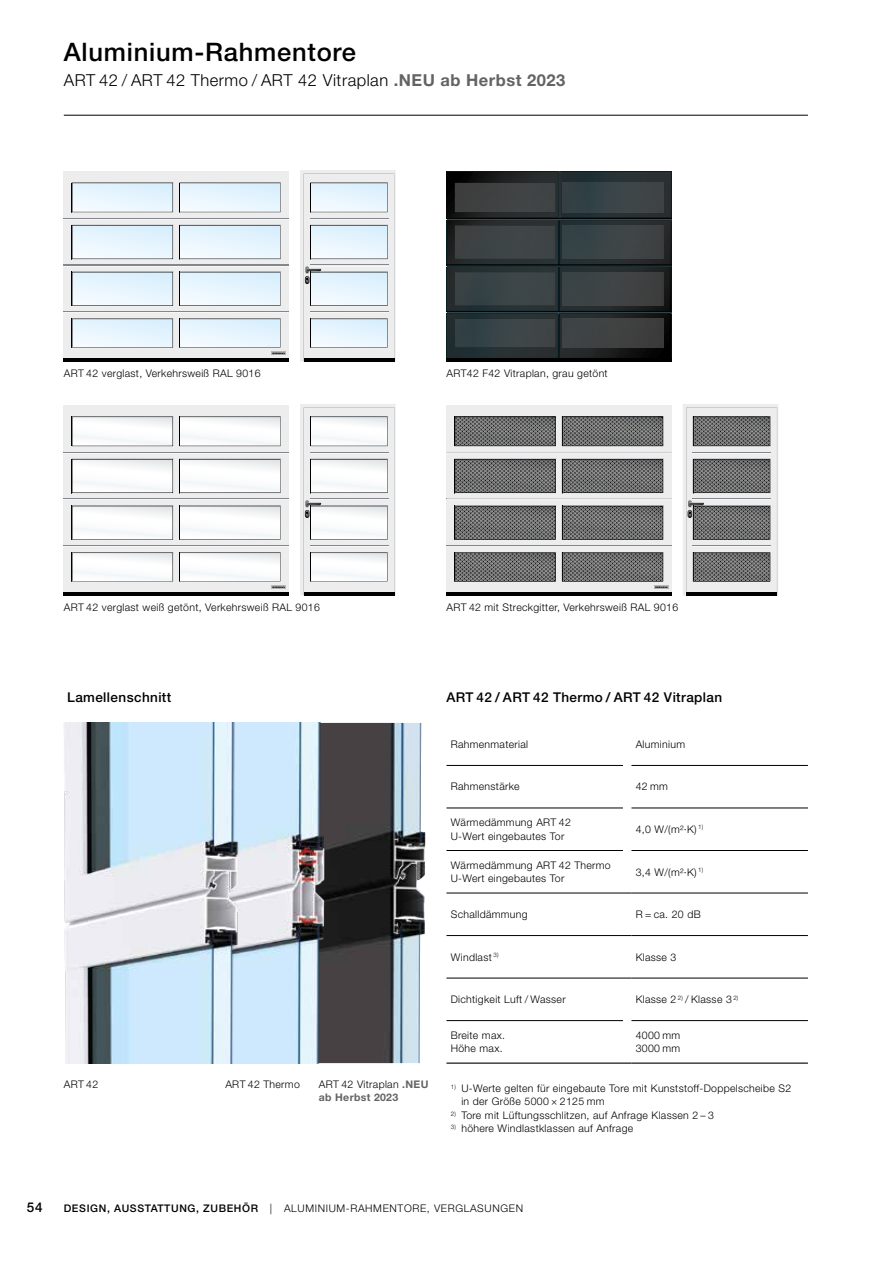
<style>
.page{position:relative;width:893px;height:1263px;background:#fff}
.page>*{position:absolute;margin:0;border:0;box-sizing:border-box;transform-origin:0 0}
.t1{font:500 25.5px "Hoermann Helvetica Neue";letter-spacing:.03em;color:#000}
.t2{font:300 16.5px "Hoermann Helvetica Neue";letter-spacing:.03em;color:#000}
.t3{font:500 13.5px "Hoermann Helvetica Neue";letter-spacing:.03em;color:#000}
.t4{font:300 10.5px/13.5px "Hoermann Helvetica Neue";letter-spacing:.03em;color:#000}
.t5{font:300 10.5px "Hoermann Helvetica Neue";letter-spacing:.06em;color:#000}
.t6{font:700 10.5px/13.5px "Hoermann Helvetica Neue";letter-spacing:.03em;color:#646363}
.s1{font-weight:700;color:#646363}
.s2{font-weight:300;color:#000}
.s3{font-weight:500}
</style>
<div class="page">
<img style="left:349px;top:723px;width:76px;height:340px">
<img style="left:255px;top:723px;width:94px;height:340px">
<img style="left:64px;top:723px;width:191px;height:340px">
<div style="left:64px;top:171px;width:225px;height:94px;background:#eeeded"></div>
<div style="left:64px;top:265px;width:225px;height:93px;background:#eeeded"></div>
<hr style="left:64px;top:218px;width:225px;height:1px;background:#83878d">
<hr style="left:64px;top:265px;width:225px;height:1px;background:#83878d">
<hr style="left:64px;top:311px;width:225px;height:1px;background:#83878d">
<hr style="left:64px;top:219px;width:225px;height:1px;background:#f7f6f6">
<hr style="left:64px;top:266px;width:225px;height:1px;background:#f7f6f6">
<hr style="left:64px;top:313px;width:225px;height:1px;background:#f7f6f6">
<svg style="left:72px;top:225px;width:209px;height:35px;background:#ddeaf2"></svg>
<svg style="left:72px;top:182px;width:209px;height:31px;background:#ddeaf2"></svg>
<svg style="left:72px;top:271px;width:209px;height:35px;background:#dce9f1"></svg>
<hr style="left:64px;top:358px;width:225px;height:3px;background:#000">
<hr style="left:271px;top:352px;width:15px;height:3px;background:#b6b6b7">
<svg style="left:72px;top:318px;width:213px;height:36px"></svg>
<svg style="left:300px;top:170px;width:95px;height:191px;background:#dde4e8"></svg>
<div style="left:64px;top:405px;width:225px;height:94px;background:#eeeded"></div>
<div style="left:64px;top:499px;width:225px;height:93px;background:#eeeded"></div>
<hr style="left:64px;top:452px;width:225px;height:1px;background:#83878d">
<hr style="left:64px;top:499px;width:225px;height:1px;background:#83878d">
<hr style="left:64px;top:545px;width:225px;height:1px;background:#83878d">
<hr style="left:64px;top:453px;width:225px;height:1px;background:#f7f6f6">
<hr style="left:64px;top:500px;width:225px;height:1px;background:#f7f6f6">
<hr style="left:64px;top:546px;width:225px;height:1px;background:#f7f6f6">
<svg style="left:72px;top:459px;width:209px;height:34px"></svg>
<svg style="left:72px;top:416px;width:209px;height:31px"></svg>
<svg style="left:72px;top:505px;width:209px;height:35px"></svg>
<hr style="left:64px;top:592px;width:225px;height:3px;background:#000">
<hr style="left:271px;top:586px;width:15px;height:3px;background:#b6b6b7">
<svg style="left:72px;top:552px;width:213px;height:36px"></svg>
<svg style="left:300px;top:404px;width:95px;height:191px"></svg>
<hr style="left:446px;top:218px;width:226px;height:1px;background:#000">
<hr style="left:446px;top:265px;width:226px;height:1px;background:#000">
<hr style="left:446px;top:311px;width:226px;height:1px;background:#000">
<hr style="left:446px;top:219px;width:226px;height:1px;background:#5f6f75">
<hr style="left:446px;top:266px;width:226px;height:1px;background:#5f6f75">
<hr style="left:446px;top:312px;width:226px;height:1px;background:#5f6f75">
<svg style="left:447px;top:172px;width:225px;height:186px;background:#1f2628"></svg>
<img style="left:447px;top:221px;width:111px;height:43px">
<img style="left:447px;top:220px;width:111px;height:1px">
<img style="left:561px;top:172px;width:110px;height:45px">
<img style="left:560px;top:172px;width:1px;height:45px">
<img style="left:558px;top:172px;width:1px;height:45px">
<img style="left:448px;top:172px;width:110px;height:45px">
<img style="left:447px;top:172px;width:1px;height:45px">
<div style="left:455px;top:225px;width:100px;height:34px;background:#3e4445"></div>
<img style="left:562px;top:225px;width:101px;height:34px">
<div style="left:455px;top:183px;width:100px;height:29px;background:#3f4243"></div>
<img style="left:562px;top:183px;width:101px;height:29px">
<div style="left:455px;top:272px;width:100px;height:34px;background:#3b4447"></div>
<div style="left:562px;top:272px;width:101px;height:34px;background:#3e4345"></div>
<img style="left:455px;top:319px;width:100px;height:28px">
<div style="left:562px;top:319px;width:101px;height:28px;background:#3f4242"></div>
<hr style="left:446px;top:358px;width:226px;height:3px;background:#000">
<div style="left:446px;top:405px;width:226px;height:94px;background:#eeeded"></div>
<div style="left:446px;top:499px;width:226px;height:93px;background:#eeeded"></div>
<hr style="left:446px;top:452px;width:226px;height:1px;background:#83878d">
<hr style="left:446px;top:545px;width:226px;height:1px;background:#83878d">
<hr style="left:446px;top:453px;width:226px;height:1px;background:#f7f6f6">
<hr style="left:446px;top:546px;width:226px;height:1px;background:#f7f6f6">
<svg style="left:454px;top:459px;width:102px;height:34px;background:#666"></svg>
<svg style="left:562px;top:459px;width:102px;height:34px;background:#676868"></svg>
<svg style="left:454px;top:416px;width:102px;height:31px;background:#696969"></svg>
<svg style="left:562px;top:416px;width:102px;height:31px;background:#6a6a6b"></svg>
<svg style="left:454px;top:505px;width:210px;height:35px;background:#6d6d6d"></svg>
<svg style="left:454px;top:552px;width:102px;height:30px;background:#686868"></svg>
<hr style="left:446px;top:592px;width:226px;height:3px;background:#000">
<hr style="left:654px;top:586px;width:14px;height:3px;background:#b6b6b7">
<svg style="left:562px;top:552px;width:105px;height:36px"></svg>
<svg style="left:683px;top:404px;width:95px;height:191px;background:#9d9d9d"></svg>
<hr style="left:446px;top:765px;width:177px;height:1px;background:#000">
<hr style="left:631px;top:765px;width:177px;height:1px;background:#000">
<hr style="left:446px;top:808px;width:177px;height:1px;background:#000">
<hr style="left:631px;top:808px;width:177px;height:1px;background:#000">
<hr style="left:446px;top:850px;width:177px;height:1px;background:#000">
<hr style="left:631px;top:850px;width:177px;height:1px;background:#000">
<hr style="left:446px;top:1020px;width:177px;height:1px;background:#000">
<hr style="left:631px;top:1020px;width:177px;height:1px;background:#000">
<hr style="left:446px;top:893px;width:177px;height:1px;background:#000">
<hr style="left:631px;top:893px;width:177px;height:1px;background:#000">
<hr style="left:446px;top:935px;width:177px;height:1px;background:#000">
<hr style="left:631px;top:935px;width:177px;height:1px;background:#000">
<hr style="left:446px;top:978px;width:177px;height:1px;background:#000">
<hr style="left:631px;top:978px;width:177px;height:1px;background:#000">
<hr style="left:446px;top:1062px;width:177px;height:2px;background:#000">
<svg style="left:623px;top:1062px;width:8px;height:2px"></svg>
<hr style="left:631px;top:1062px;width:177px;height:2px;background:#000">
<hr style="left:64px;top:115px;width:744px;height:1px;background:#000">
<h1 class="t1" style="left:64px;top:34px;width:294px">Aluminium-Rahmentore</h1>
<h2 class="t2" style="left:64px;top:69px;width:503px">ART 42 / ART 42 Thermo / ART 42 Vitraplan <span class="s1">.NEU ab Herbst 2023</span></h2>
<p class="t4" style="left:64px;top:366px;width:198px">ART 42 verglast, Verkehrsweiß RAL 9016</p>
<p class="t4" style="left:446px;top:366px;width:163px">ART42 F42 Vitraplan, grau getönt</p>
<p class="t4" style="left:64px;top:600px;width:258px">ART 42 verglast weiß getönt, Verkehrsweiß RAL 9016</p>
<p class="t4" style="left:446px;top:600px;width:233px">ART 42 mit Streckgitter, Verkehrsweiß RAL 9016</p>
<p class="t3" style="left:67px;top:687px;width:106px">Lamellenschnitt</p>
<p class="t4" style="left:64px;top:1076px;width:36px">ART 42</p>
<p class="t4" style="left:225px;top:1076px;width:76px">ART 42 Thermo</p>
<p class="t6" style="left:319px;top:1076px;width:111px"><span class="s2">ART 42 Vitraplan</span> .NEU ab Herbst 2023</p>
<p class="t3" style="left:446px;top:687px;width:277px">ART 42 / ART 42 Thermo / ART 42 Vitraplan</p>
<p class="t4" style="left:451px;top:737px;width:79px">Rahmenmaterial</p>
<p class="t4" style="left:636px;top:737px;width:51px">Aluminium</p>
<p class="t4" style="left:451px;top:779px;width:71px">Rahmenstärke</p>
<p class="t4" style="left:636px;top:779px;width:34px">42 mm</p>
<p class="t4" style="left:451px;top:815px;width:122px">Wärmedämmung ART 42<br>U-Wert eingebautes Tor</p>
<p class="t4" style="left:636px;top:822px;width:69px">4,0 W/(m²·K) <sup>1)</sup></p>
<p class="t4" style="left:451px;top:857px;width:162px">Wärmedämmung ART 42 Thermo<br>U-Wert eingebautes Tor</p>
<p class="t4" style="left:636px;top:864px;width:69px">3,4 W/(m²·K) <sup>1)</sup></p>
<p class="t4" style="left:451px;top:907px;width:78px">Schalldämmung</p>
<p class="t4" style="left:636px;top:907px;width:66px">R = ca. 20 dB</p>
<p class="t4" style="left:451px;top:949px;width:49px">Windlast <sup>3)</sup></p>
<p class="t4" style="left:636px;top:949px;width:42px">Klasse 3</p>
<p class="t4" style="left:451px;top:992px;width:116px">Dichtigkeit Luft / Wasser</p>
<p class="t4" style="left:636px;top:992px;width:104px">Klasse 2 <sup>2)</sup> / Klasse 3 <sup>2)</sup></p>
<p class="t4" style="left:451px;top:1028px;width:56px">Breite max.<br>Höhe max.</p>
<p class="t4" style="left:636px;top:1028px;width:46px">4000 mm<br>3000 mm</p>
<p class="t4" style="left:461px;top:1081px;width:331px;text-indent:-11px"><sup>1)</sup> U-Werte gelten für eingebaute Tore mit Kunststoff-Doppelscheibe S2 in der Größe 5000 × 2125 mm</p>
<p class="t4" style="left:451px;top:1108px;width:265px"><sup>2)</sup> Tore mit Lüftungsschlitzen, auf Anfrage Klassen 2 – 3</p>
<p class="t4" style="left:451px;top:1121px;width:184px"><sup>3)</sup> höhere Windlastklassen auf Anfrage</p>
<p class="t3" style="left:27px;top:1198px;width:17px">54</p>
<p class="t5" style="left:64px;top:1201px;width:461px"><span class="s3">DESIGN, AUSSTATTUNG, ZUBEHÖR</span> | ALUMINIUM-RAHMENTORE, VERGLASUNGEN</p>
</div>
